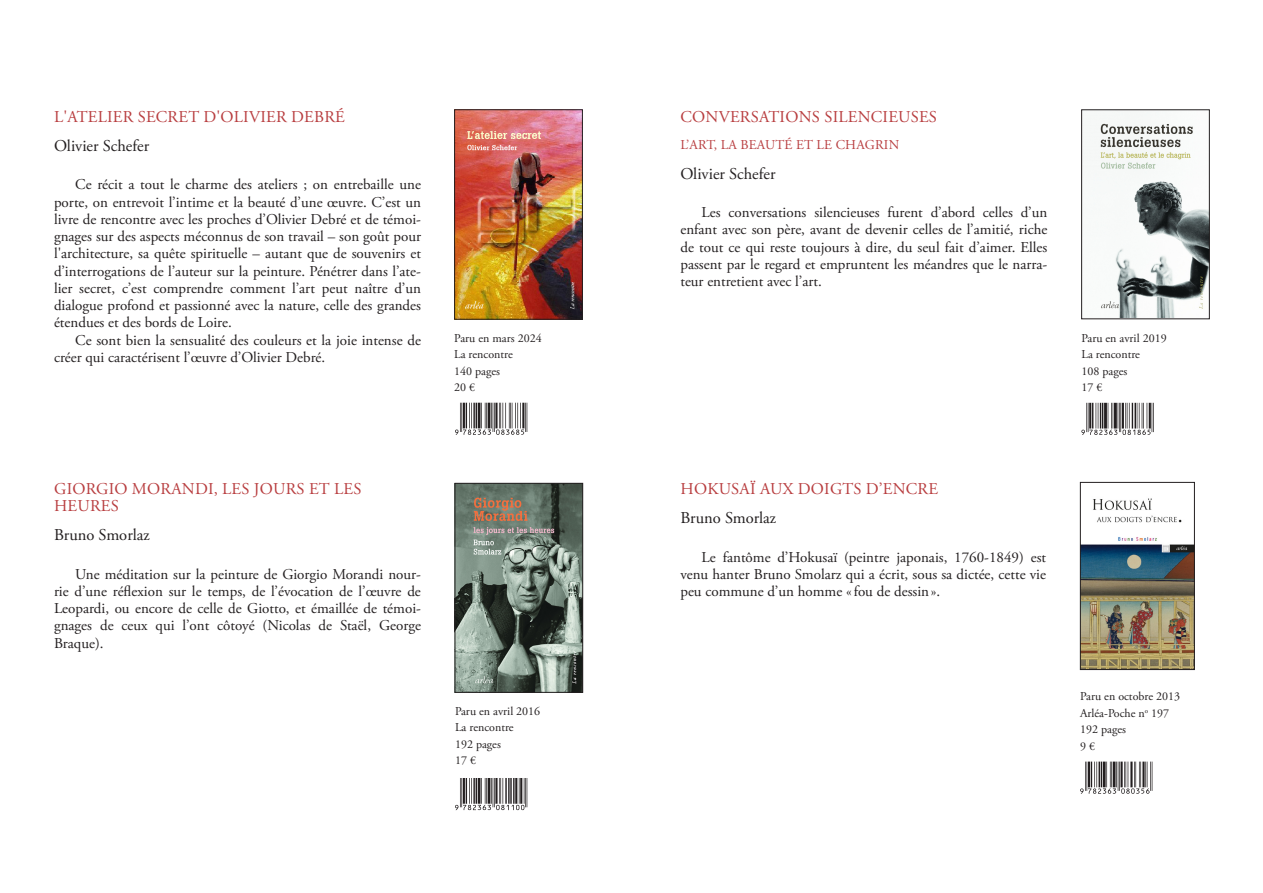
<style>
.page{position:relative;width:1263px;height:893px;background:#fff}
.page>*{position:absolute;margin:0;border:0;box-sizing:border-box;transform-origin:0 0}
.Titre{font:16.5px/16.5px "Adobe Garamond Pro";letter-spacing:.015em;color:#b83d3f}
.Auteur{font:16.5px "Adobe Garamond Pro";color:#231f20}
.Texte{font:15px/17.2px "Adobe Garamond Pro";color:#231f20;text-align:justify}
.Texte_courant{font:15px/17.2px "Adobe Garamond Pro";color:#231f20;text-align:justify}
.Sous-titre{font:13.5px "Adobe Garamond Pro";letter-spacing:.015em;color:#b83d3f}
.Indications_livres{font:12px "Adobe Garamond Pro";color:#231f20}
</style>
<div class="page">
<img style="left:457px;top:485px;width:124px;height:206px">
<div style="left:455px;top:483px;width:128px;height:210px;border:1px solid #231f20"></div>
<svg style="left:455px;top:778px;width:72px;height:32px"></svg>
<img style="left:1083px;top:112px;width:124px;height:205px">
<div style="left:1081px;top:110px;width:128px;height:209px;border:1px solid #231f20"></div>
<svg style="left:1081px;top:403px;width:73px;height:32px"></svg>
<img style="left:1082px;top:498px;width:111px;height:170px">
<div style="left:1080px;top:482px;width:115px;height:188px;border:1px solid #231f20"></div>
<svg style="left:1080px;top:762px;width:72px;height:32px"></svg>
<img style="left:456px;top:112px;width:125px;height:205px">
<div style="left:454px;top:110px;width:129px;height:209px;border:1px solid #231f20"></div>
<svg style="left:455px;top:403px;width:72px;height:32px"></svg>
<p class="Titre" style="left:54px;top:109px;width:292px">L'ATELIER SECRET D'OLIVIER DEBRÉ</p>
<p class="Auteur" style="left:54px;top:136px;width:97px">Olivier Schefer</p>
<p class="Texte_courant" style="left:54px;top:177px;width:369px;text-indent:21px">Ce récit a tout le charme des ateliers ; on entrebaille une porte, on entrevoit l’intime et la beauté d’une œuvre. C’est un livre de rencontre avec les proches d’Olivier Debré et de témoi&shy;gnages sur des aspects méconnus de son travail – son goût pour l'architecture, sa quête spirituelle – autant que de souvenirs et d’interrogations de l’auteur sur la peinture. Pénétrer dans l’ate&shy;lier secret, c’est comprendre comment l’art peut naître d’un dialogue profond et passionné avec la nature, celle des grandes étendues et des bords de Loire.</p>
<p class="Texte_courant" style="left:54px;top:332px;width:368px;text-indent:21px">Ce sont bien la sensualité des couleurs et la joie intense de créer qui caractérisent l’œuvre d’Olivier Debré.</p>
<p class="Indications_livres" style="left:454px;top:331px;width:89px">Paru en mars 2024</p>
<p class="Indications_livres" style="left:454px;top:347px;width:60px">La rencontre</p>
<p class="Indications_livres" style="left:454px;top:364px;width:47px">140 pages</p>
<p class="Indications_livres" style="left:454px;top:380px;width:22px">20 €</p>
<p class="Titre" style="left:54px;top:482px;width:309px">GIORGIO MORANDI, LES JOURS ET LES<br>HEURES</p>
<p class="Auteur" style="left:54px;top:525px;width:97px">Bruno Smorlaz</p>
<p class="Texte" style="left:54px;top:566px;width:368px;text-indent:21px">Une méditation sur la peinture de Giorgio Morandi nour&shy;rie d’une réflexion sur le temps, de l’évocation de l’œuvre de Leopardi, ou encore de celle de Giotto, et émaillée de témoi&shy;gnages de ceux qui l’ont côtoyé (Nicolas de Staël, George Braque).</p>
<p class="Indications_livres" style="left:455px;top:704px;width:87px">Paru en avril 2016</p>
<p class="Indications_livres" style="left:455px;top:720px;width:60px">La rencontre</p>
<p class="Indications_livres" style="left:455px;top:737px;width:47px">192 pages</p>
<p class="Indications_livres" style="left:455px;top:753px;width:22px">17 €</p>
<p class="Titre" style="left:680px;top:109px;width:258px">CONVERSATIONS SILENCIEUSES</p>
<p class="Sous-titre" style="left:680px;top:137px;width:220px">L’ART, LA BEAUTÉ ET LE CHAGRIN</p>
<p class="Auteur" style="left:680px;top:164px;width:97px">Olivier Schefer</p>
<p class="Texte" style="left:680px;top:204px;width:368px;text-indent:21px">Les conversations silencieuses furent d’abord celles d’un enfant avec son père, avant de devenir celles de l’amitié, riche de tout ce qui reste toujours à dire, du seul fait d’aimer. Elles passent par le regard et empruntent les méandres que le narra&shy;teur entretient avec l’art.</p>
<p class="Indications_livres" style="left:1081px;top:331px;width:87px">Paru en avril 2019</p>
<p class="Indications_livres" style="left:1081px;top:347px;width:60px">La rencontre</p>
<p class="Indications_livres" style="left:1081px;top:364px;width:47px">108 pages</p>
<p class="Indications_livres" style="left:1081px;top:380px;width:22px">17 €</p>
<p class="Titre" style="left:680px;top:481px;width:259px">HOKUSAÏ AUX DOIGTS D’ENCRE</p>
<p class="Auteur" style="left:680px;top:508px;width:97px">Bruno Smorlaz</p>
<p class="Texte" style="left:680px;top:549px;width:367px;text-indent:21px">Le fantôme d’Hokusaï (peintre japonais, 1760-1849) est venu hanter Bruno Smolarz qui a écrit, sous sa dictée, cette vie peu commune d’un homme «fou de dessin».</p>
<p class="Indications_livres" style="left:1080px;top:689px;width:101px">Paru en octobre 2013</p>
<p class="Indications_livres" style="left:1080px;top:706px;width:91px">Arléa-Poche n<sup>o</sup> 197</p>
<p class="Indications_livres" style="left:1080px;top:722px;width:47px">192 pages</p>
<p class="Indications_livres" style="left:1080px;top:739px;width:16px">9 €</p>
</div>
